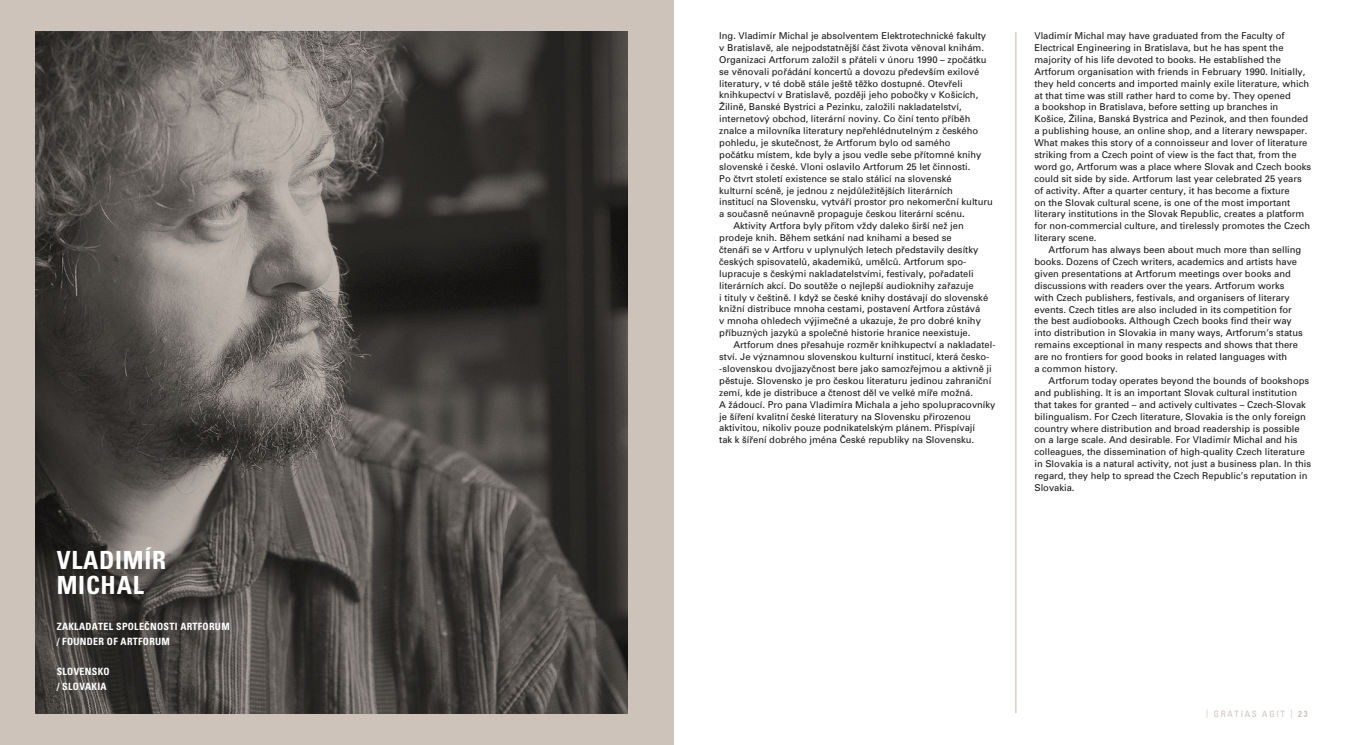
<style>
.page{position:relative;width:1347px;height:745px;background:#fff}
.page>*{position:absolute;margin:0;border:0;box-sizing:border-box;transform-origin:0 0}
.t1{font:700 condensed 25px/25px "Univers CE";letter-spacing:.03em;color:#fff}
.t2{font:700 condensed 10px/15px "Univers CE";letter-spacing:.03em;color:#fff}
.t3{font:9.38px/11.9px "Univers CE";color:#181716}
.t4{font:condensed 8.75px "Univers CE";letter-spacing:.2em;color:#cdc3bb}
.s1{font-weight:700}
</style>
<div class="page">
<div style="left:0;top:0;width:673px;height:744px;background:#cdc3bb"></div>
<img style="left:36px;top:32px;width:591px;height:680px">
<hr style="left:1015px;top:32px;width:1px;height:680px;background:#cdc3bb">
<h1 class="t1" style="left:57px;top:547px;width:111px">VLADIMÍR<br>MICHAL</h1>
<p class="t2" style="left:57px;top:618px;width:174px">ZAKLADATEL SPOLEČNOSTI ARTFORUM / FOUNDER OF ARTFORUM</p>
<p class="t2" style="left:57px;top:663px;width:54px">SLOVENSKO / SLOVAKIA</p>
<p class="t3" style="left:719px;top:30px;width:268px">Ing. Vladimír Michal je absolventem Elektrotechnické fakulty</p>
<p class="t3" style="left:719px;top:42px;width:266px">v Bratislavě, ale nejpodstatnější část života věnoval knihám.</p>
<p class="t3" style="left:719px;top:54px;width:269px">Organizaci Artforum založil s přáteli v únoru 1990 – zpočátku</p>
<p class="t3" style="left:719px;top:65px;width:261px">se věnovali pořádání koncertů a dovozu především exilové</p>
<p class="t3" style="left:719px;top:77px;width:245px">literatury, v té době stále ještě těžko dostupné. Otevřeli</p>
<p class="t3" style="left:719px;top:89px;width:260px">knihkupectví v Bratislavě, později jeho pobočky v Košicích,</p>
<p class="t3" style="left:719px;top:101px;width:244px">Žilině, Banské Bystrici a Pezinku, založili nakladatelství,</p>
<p class="t3" style="left:719px;top:113px;width:253px">internetový obchod, literární noviny. Co činí tento příběh</p>
<p class="t3" style="left:719px;top:125px;width:260px">znalce a milovníka literatury nepřehlédnutelným z českého</p>
<p class="t3" style="left:719px;top:137px;width:233px">pohledu, je skutečnost, že Artforum bylo od samého</p>
<p class="t3" style="left:719px;top:149px;width:264px">počátku místem, kde byly a jsou vedle sebe přítomné knihy</p>
<p class="t3" style="left:719px;top:161px;width:253px">slovenské i české. Vloni oslavilo Artforum 25 let činnosti.</p>
<p class="t3" style="left:719px;top:172px;width:234px">Po čtvrt století existence se stalo stálicí na slovenské</p>
<p class="t3" style="left:719px;top:184px;width:235px">kulturní scéně, je jednou z nejdůležitějších literárních</p>
<p class="t3" style="left:719px;top:196px;width:275px">institucí na Slovensku, vytváří prostor pro nekomerční kulturu</p>
<p class="t3" style="left:719px;top:208px;width:247px">a současně neúnavně propaguje českou literární scénu<span class="s1">.</span></p>
<p class="t3" style="left:733px;top:220px;width:232px">Aktivity Artfora byly přitom vždy daleko širší než jen</p>
<p class="t3" style="left:719px;top:232px;width:234px">prodeje knih. Během setkání nad knihami a besed se</p>
<p class="t3" style="left:719px;top:244px;width:260px">čtenáři se v Artforu v uplynulých letech představily desítky</p>
<p class="t3" style="left:719px;top:256px;width:248px">českých spisovatelů, akademiků, umělců. Artforum spo-</p>
<p class="t3" style="left:719px;top:267px;width:256px">lupracuje s českými nakladatelstvími, festivaly, pořadateli</p>
<p class="t3" style="left:719px;top:279px;width:256px">literárních akcí. Do soutěže o nejlepší audioknihy zařazuje</p>
<p class="t3" style="left:719px;top:291px;width:270px">i tituly v češtině. I když se české knihy dostávají do slovenské</p>
<p class="t3" style="left:719px;top:303px;width:262px">knižní distribuce mnoha cestami, postavení Artfora zůstává</p>
<p class="t3" style="left:719px;top:315px;width:263px">v mnoha ohledech výjimečné a ukazuje, že pro dobré knihy</p>
<p class="t3" style="left:719px;top:327px;width:253px">příbuzných jazyků a společné historie hranice neexistuje.</p>
<p class="t3" style="left:733px;top:339px;width:264px">Artforum dnes přesahuje rozměr knihkupectví a nakladatel-</p>
<p class="t3" style="left:719px;top:351px;width:271px">ství. Je významnou slovenskou kulturní institucí, která česko-</p>
<p class="t3" style="left:719px;top:362px;width:274px">-slovenskou dvojjazyčnost bere jako samozřejmou a aktivně ji</p>
<p class="t3" style="left:719px;top:374px;width:273px">pěstuje. Slovensko je pro českou literaturu jedinou zahraniční</p>
<p class="t3" style="left:719px;top:386px;width:255px">zemí, kde je distribuce a čtenost děl ve velké míře možná.</p>
<p class="t3" style="left:719px;top:398px;width:278px">A žádoucí. Pro pana Vladimíra Michala a jeho spolupracovníky</p>
<p class="t3" style="left:719px;top:410px;width:253px">je šíření kvalitní české literatury na Slovensku přirozenou</p>
<p class="t3" style="left:719px;top:422px;width:257px">aktivitou, nikoliv pouze podnikatelským plánem. Přispívají</p>
<p class="t3" style="left:719px;top:434px;width:256px">tak k šíření dobrého jména České republiky na Slovensku.</p>
<p class="t3" style="left:1034px;top:30px;width:278px">Vladimír Michal may have graduated from the Faculty of Electrical Engineering in Bratislava, but he has spent the majority of his life devoted to books. He established the Artforum organisation with friends in February 1990. Initially, they held concerts and imported mainly exile literature, which at that time was still rather hard to come by. They opened<br>a bookshop in Bratislava, before setting up branches in Košice, Žilina, Banská Bystrica and Pezinok, and then founded a publishing house, an online shop, and a literary newspaper.<br>What makes this story of a connoisseur and lover of literature striking from a Czech point of view is the fact that, from the word go, Artforum was a place where Slovak and Czech books could sit side by side. Artforum last year celebrated 25 years of activity. After a quarter century, it has become a fixture<br>on the Slovak cultural scene, is one of the most important literary institutions in the Slovak Republic, creates a platform for non-commercial culture, and tirelessly promotes the Czech literary scene.</p>
<p class="t3" style="left:1034px;top:244px;width:270px;text-indent:14px">Artforum has always been about much more than selling books. Dozens of Czech writers, academics and artists have given presentations at Artforum meetings over books and discussions with readers over the years. Artforum works with Czech publishers, festivals, and organisers of literary events. Czech titles are also included in its competition for the best audiobooks. Although Czech books find their way into distribution in Slovakia in many ways, Artforum’s status remains exceptional in many respects and shows that there are no frontiers for good books in related languages with<br>a common history.</p>
<p class="t3" style="left:1034px;top:374px;width:278px;text-indent:14px">Artforum today operates beyond the bounds of bookshops and publishing. It is an important Slovak cultural institution that takes for granted – and actively cultivates – Czech-Slovak bilingualism. For Czech literature, Slovakia is the only foreign country where distribution and broad readership is possible on a large scale. And desirable. For Vladimír Michal and his colleagues, the dissemination of high-quality Czech literature in Slovakia is a natural activity, not just a business plan. In this regard, they help to spread the Czech Republic’s reputation in Slovakia.</p>
<p class="t4" style="left:1206px;top:708px;width:103px">| GRATIAS AGIT | <span class="s1">23</span></p>
</div>
